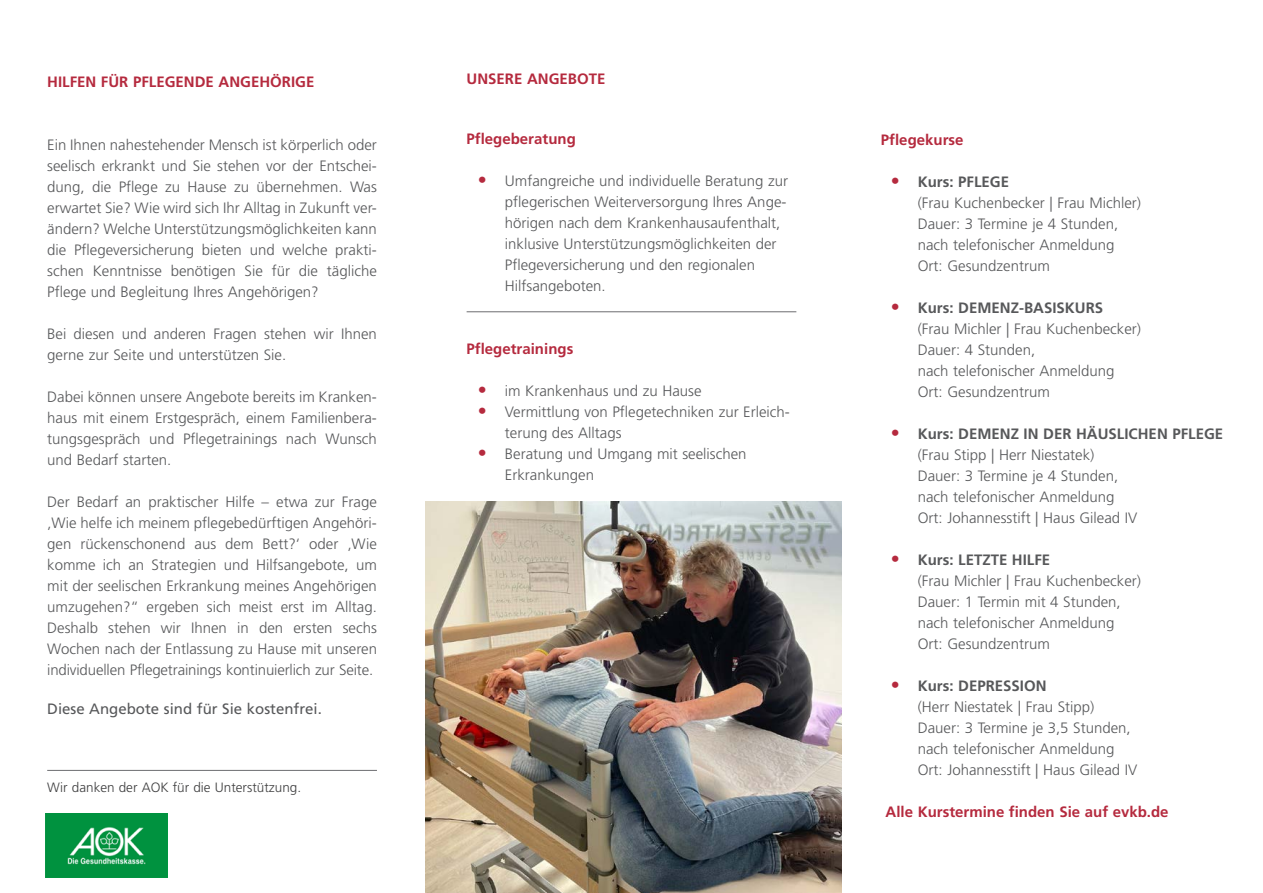
<style>
.page{position:relative;width:1263px;height:893px;background:#fff}
.page>*{position:absolute;margin:0;border:0;box-sizing:border-box;transform-origin:0 0}
.t1{font:300 15px/21px "Frutiger LT Std";color:#57585a}
.t2{font:700 15px "Frutiger LT Std";color:#b52a3e}
.t3{font:15px "Frutiger LT Std";color:#57585a}
.t4{font:300 13.5px "Frutiger LT Std";color:#3e3e3f}
.s1{font-weight:700;font-size:18px;color:#b52a3e}
.s2{font-weight:700}
</style>
<div class="page">
<hr style="left:47px;top:770px;width:330px;height:1px;background:#6c6d70">
<hr style="left:467px;top:311px;width:329px;height:1px;background:#6c6d70">
<img style="left:426px;top:502px;width:415px;height:391px">
<img style="left:46px;top:814px;width:122px;height:64px">
<p class="t2" style="left:47px;top:73px;width:269px">HILFEN FÜR PFLEGENDE ANGEHÖRIGE</p>
<p class="t1" style="left:47px;top:134px;width:331px;text-align:justify">Ein Ihnen nahestehender Mensch ist körperlich oder seelisch erkrankt und Sie stehen vor der Entschei&shy;dung, die Pflege zu Hause zu übernehmen. Was erwartet Sie? Wie wird sich Ihr Alltag in Zukunft ver&shy;ändern? Welche Unterstützungsmöglichkeiten kann die Pflegeversicherung bieten und welche prakti&shy;schen Kenntnisse benötigen Sie für die tägliche Pflege und Begleitung Ihres Angehörigen?</p>
<p class="t1" style="left:47px;top:323px;width:331px">Bei diesen und anderen Fragen stehen wir Ihnen gerne zur Seite und unterstützen Sie.</p>
<p class="t1" style="left:47px;top:386px;width:331px;text-align:justify">Dabei können unsere Angebote bereits im Kranken&shy;haus mit einem Erstgespräch, einem Familienbera&shy;tungsgespräch und Pflegetrainings nach Wunsch und Bedarf starten.</p>
<p class="t1" style="left:47px;top:491px;width:331px;text-align:justify">Der Bedarf an praktischer Hilfe – etwa zur Frage ‚Wie helfe ich meinem pflegebedürftigen Angehöri&shy;gen rückenschonend aus dem Bett?‘ oder ‚Wie komme ich an Strategien und Hilfsangebote, um mit der seelischen Erkrankung meines Angehörigen umzugehen?“ ergeben sich meist erst im Alltag.<br>Deshalb stehen wir Ihnen in den ersten sechs Wochen nach der Entlassung zu Hause mit unseren individuellen Pflegetrainings kontinuierlich zur Seite.</p>
<p class="t3" style="left:47px;top:700px;width:276px">Diese Angebote sind für Sie kostenfrei.</p>
<p class="t4" style="left:47px;top:779px;width:255px">Wir danken der AOK für die Unterstützung.</p>
<p class="t2" style="left:467px;top:70px;width:140px">UNSERE ANGEBOTE</p>
<p class="t2" style="left:467px;top:130px;width:111px">Pflegeberatung</p>
<p class="t1" style="left:505px;top:171px;width:285px;text-indent:-27px"><span class="s1">•</span> Umfangreiche und individuelle Beratung zur pflegerischen Weiterversorgung Ihres Ange&shy;hörigen nach dem Krankenhausaufenthalt, inklusive Unterstützungsmöglichkeiten der Pflegeversicherung und den regionalen Hilfsangeboten.</p>
<p class="t2" style="left:467px;top:340px;width:108px">Pflegetrainings</p>
<p class="t1" style="left:478px;top:381px;width:225px"><span class="s1">•</span> im Krankenhaus und zu Hause</p>
<p class="t1" style="left:505px;top:402px;width:287px;text-indent:-27px"><span class="s1">•</span> Vermittlung von Pflegetechniken zur Erleich&shy;terung des Alltags</p>
<p class="t1" style="left:505px;top:444px;width:243px;text-indent:-27px"><span class="s1">•</span> Beratung und Umgang mit seelischen<br>Erkrankungen</p>
<p class="t2" style="left:881px;top:131px;width:84px">Pflegekurse</p>
<p class="t1" style="left:918px;top:172px;width:225px;text-indent:-27px"><span class="s1">•</span> <span class="s2">Kurs: PFLEGE<br></span>(Frau Kuchenbecker | Frau Michler)<br>Dauer: 3 Termine je 4 Stunden, nach telefonischer Anmeldung<br>Ort: Gesundzentrum</p>
<p class="t1" style="left:918px;top:298px;width:225px;text-indent:-27px"><span class="s1">•</span> <span class="s2">Kurs: DEMENZ-BASISKURS<br></span>(Frau Michler | Frau Kuchenbecker)<br>Dauer: 4 Stunden,<br>nach telefonischer Anmeldung<br>Ort: Gesundzentrum</p>
<p class="t1" style="left:918px;top:424px;width:307px;text-indent:-27px"><span class="s1">•</span> <span class="s2">Kurs: DEMENZ IN DER HÄUSLICHEN PFLEGE </span>(Frau Stipp | Herr Niestatek)<br>Dauer: 3 Termine je 4 Stunden,<br>nach telefonischer Anmeldung<br>Ort: Johannesstift | Haus Gilead IV</p>
<p class="t1" style="left:918px;top:550px;width:225px;text-indent:-27px"><span class="s1">•</span> <span class="s2">Kurs: LETZTE HILFE<br></span>(Frau Michler | Frau Kuchenbecker)<br>Dauer: 1 Termin mit 4 Stunden, nach telefonischer Anmeldung<br>Ort: Gesundzentrum</p>
<p class="t1" style="left:918px;top:676px;width:221px;text-indent:-27px"><span class="s1">•</span> <span class="s2">Kurs: DEPRESSION<br></span>(Herr Niestatek | Frau Stipp)<br>Dauer: 3 Termine je 3,5 Stunden, nach telefonischer Anmeldung<br>Ort: Johannesstift | Haus Gilead IV</p>
<p class="t2" style="left:885px;top:803px;width:285px">Alle Kurstermine finden Sie auf evkb.de</p>
</div>
